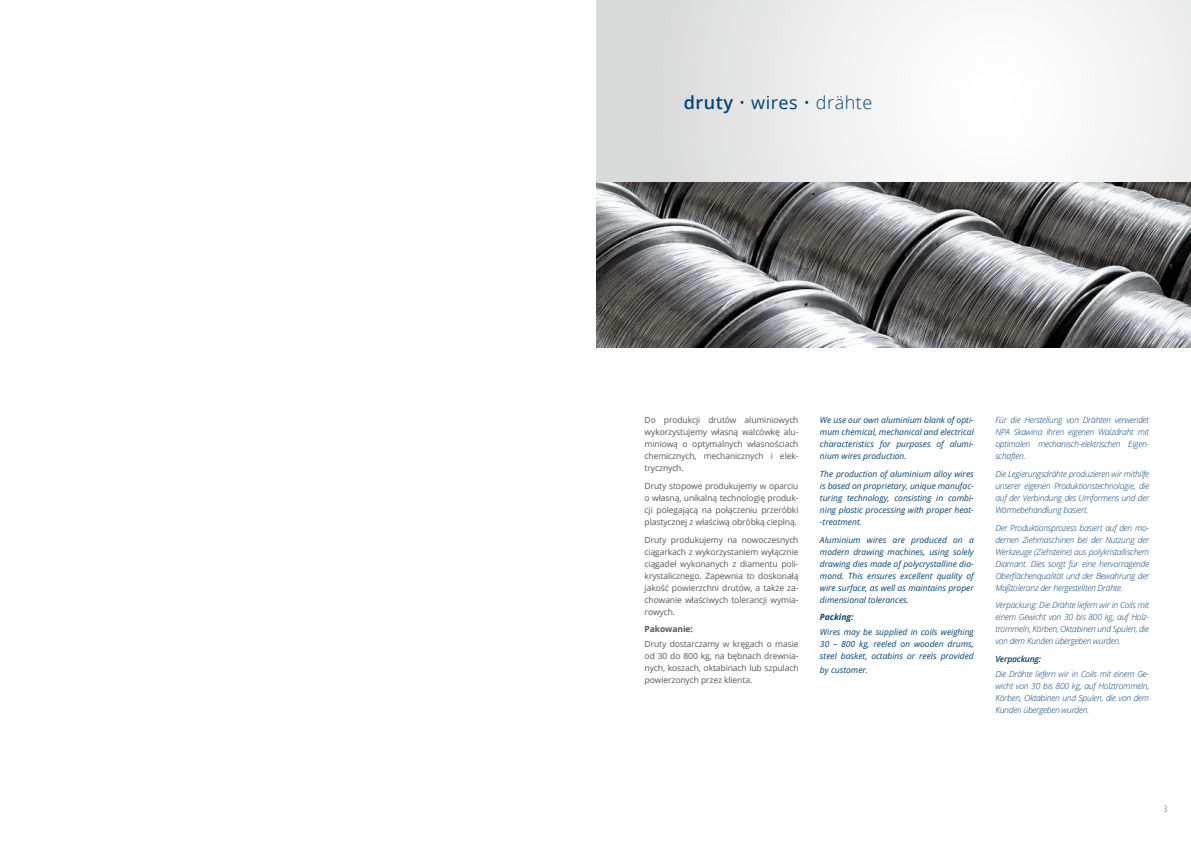
<style>
.page{position:relative;width:1191px;height:842px;background:#fff}
.page>*{position:absolute;margin:0;border:0;box-sizing:border-box;transform-origin:0 0}
.t1{font:300 18px "Open Sans";letter-spacing:.03em;color:#034279}
.t2{font:300 condensed 9px "Open Sans";color:#565655}
.t3{font:italic 300 8.5px/12px "Open Sans";letter-spacing:-.025em;color:#034279;text-align:justify}
.t4{font:8.5px/12px "Open Sans";letter-spacing:-.01em;color:#565655;text-align:justify}
.t5{font:italic 8.5px/12px "Open Sans";color:#034279;text-align:justify}
.t6{font:italic 600 8.5px "Open Sans";letter-spacing:-.025em;color:#034279}
.t7{font:700 8.5px "Open Sans";letter-spacing:-.01em;color:#565655}
.t8{font:italic 700 8.5px "Open Sans";color:#034279}
.s1{font-weight:600}
.s2{font-weight:400}
</style>
<div class="page">
<svg style="left:596px;top:0;width:595px;height:183px"></svg>
<img style="left:596px;top:183px;width:595px;height:164px">
<h1 class="t1" style="left:684px;top:90px;width:190px"><span class="s1">druty</span> • <span class="s2">wires</span> • drähte</h1>
<p class="t4" style="left:644px;top:414px;width:155px">Do produkcji drutów aluminiowych wykorzystujemy własną walcówkę alu&shy;miniową o optymalnych własnościach chemicznych, mechanicznych i elek&shy;trycznych.</p>
<p class="t4" style="left:644px;top:480px;width:155px">Druty stopowe produkujemy w oparciu o własną, unikalną technologię produk&shy;cji polegającą na połączeniu przeróbki plastycznej z właściwą obróbką cieplną.</p>
<p class="t4" style="left:644px;top:533px;width:155px">Druty produkujemy na nowoczesnych ciągarkach z wykorzystaniem wyłącznie ciągadeł wykonanych z diamentu poli&shy;krystalicznego. Zapewnia to doskonałą jakość powierzchni drutów, a także za&shy;chowanie właściwych tolerancji wymia&shy;rowych.</p>
<p class="t7" style="left:644px;top:623px;width:50px">Pakowanie:</p>
<p class="t4" style="left:644px;top:638px;width:155px">Druty dostarczamy w kręgach o masie od 30 do 800 kg, na bębnach drewnia&shy;nych, koszach, oktabinach lub szpulach powierzonych przez klienta.</p>
<p class="t5" style="left:820px;top:414px;width:155px">We use our own aluminium blank of opti&shy;mum chemical, mechanical and electrical characteristics for purposes of alumi&shy;nium wires production.</p>
<p class="t5" style="left:820px;top:468px;width:155px">The production of aluminium alloy wires is based on proprietary, unique manufac&shy;turing technology, consisting in combi&shy;ning plastic processing with proper heat--treatment.</p>
<p class="t5" style="left:820px;top:533px;width:155px">Aluminium wires are produced on a modern drawing machines, using solely drawing dies made of polycrystalline dia&shy;mond. This ensures excellent quality of wire surface, as well as maintains proper dimensional tolerances.</p>
<p class="t8" style="left:820px;top:611px;width:35px">Packing:</p>
<p class="t5" style="left:820px;top:626px;width:155px">Wires may be supplied in coils weighing 30 – 800 kg, reeled on wooden drums, steel basket, octabins or reels provided</p>
<p class="t5" style="left:820px;top:663px;width:50px">by customer.</p>
<p class="t3" style="left:995px;top:414px;width:155px">Für die Herstellung von Drähten verwendet NPA Skawina ihren eigenen Walzdraht mit optimalen mechanisch-elektrischen Eigen&shy;schaften.</p>
<p class="t3" style="left:995px;top:468px;width:155px">Die Legierungsdrähte produzieren wir mithilfe unserer eigenen Produktionstechnologie, die auf der Verbindung des Umformens und der Wärmebehandlung basiert.</p>
<p class="t3" style="left:995px;top:521px;width:155px">Der Produktionsprozess basiert auf den mo&shy;dernen Ziehmaschinen bei der Nutzung der Werkzeuge (Ziehsteine) aus polykristallischem Diamant. Dies sorgt für eine hervorragende Oberflächenqualität und der Bewahrung der Maßtoleranz der hergestellten Drähte.</p>
<p class="t3" style="left:995px;top:599px;width:155px">Verpackung: Die Drähte liefern wir in Coils mit einem Gewicht von 30 bis 800 kg, auf Holz&shy;trommeln, Körben, Oktabinen und Spulen, die von dem Kunden übergeben wurden.</p>
<p class="t6" style="left:995px;top:653px;width:47px">Verpackung:</p>
<p class="t3" style="left:995px;top:667px;width:155px">Die Drähte liefern wir in Coils mit einem Ge&shy;wicht von 30 bis 800 kg, auf Holztrommeln, Körben, Oktabinen und Spulen, die von dem Kunden übergeben wurden.</p>
<p class="t2" style="left:1163px;top:803px;width:5px">3</p>
</div>
